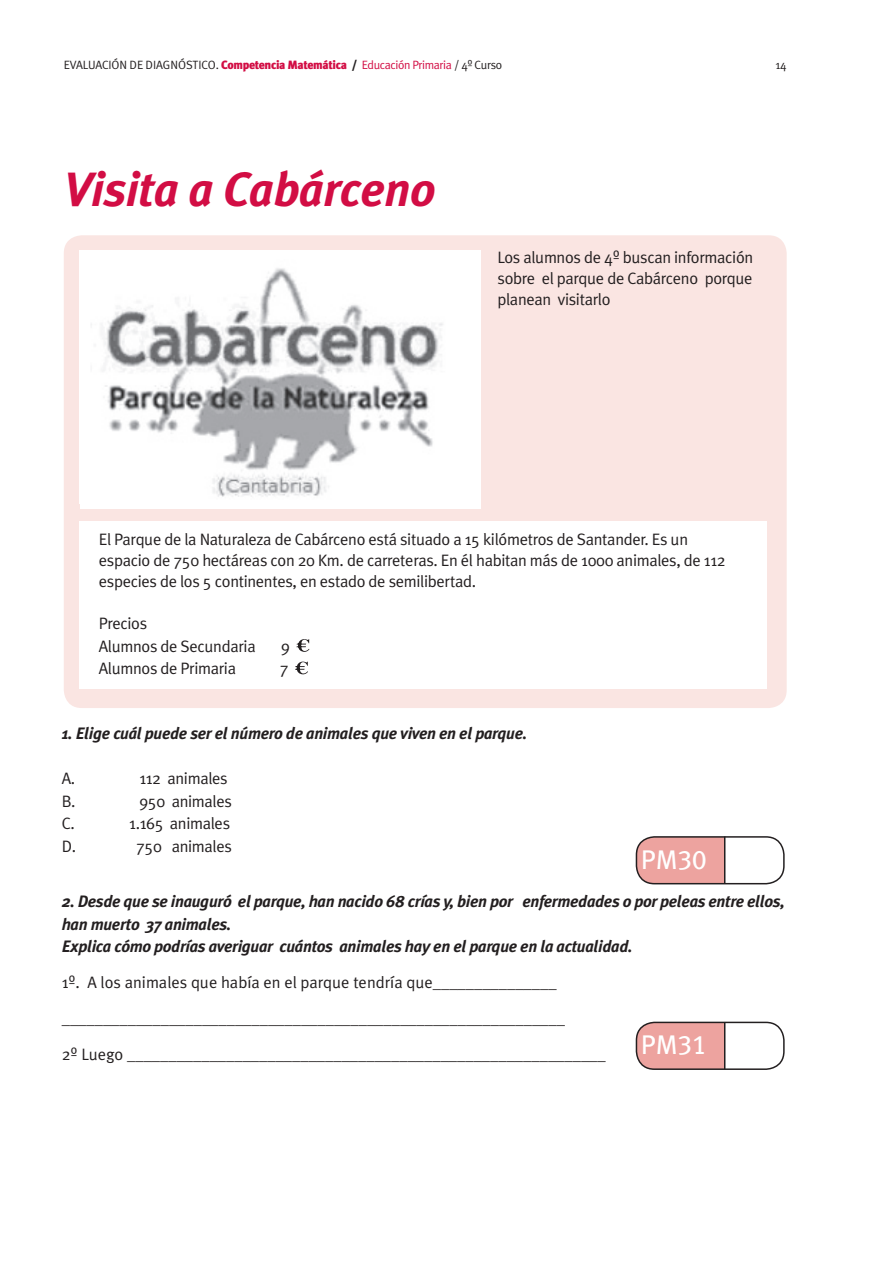
<style>
.page{position:relative;width:893px;height:1263px;background:#fff}
.page>*{position:absolute;margin:0;border:0;box-sizing:border-box;transform-origin:0 0}
.t1{font:italic 700 48px "Meta Plus";letter-spacing:-.01em;color:#d20d44}
.t2{font:27px "Meta Plus Book Caps";color:#fff}
.t3{font:16.5px/21px "Meta Plus";letter-spacing:-.02em;color:#231f20}
.t4{font:italic 700 16.5px/22.5px "Meta Plus";letter-spacing:-.02em;color:#231f20}
.t5{font:16.5px/36px "Meta Plus";color:#231f20}
.t6{font:12px "Meta Plus";letter-spacing:-.03em;color:#231f20}
.s1{font-weight:900;color:#d20d44}
.s2{font-weight:900}
.s3{color:#d20d44}
</style>
<div class="page">
<div style="left:64px;top:235px;width:723px;height:473px;background:#fae5e2;border-radius:18px"></div>
<div style="left:80px;top:521px;width:687px;height:168px;background:#fff"></div>
<img style="left:80px;top:251px;width:400px;height:253px">
<svg style="left:296px;top:639px;width:13px;height:13px"></svg>
<svg style="left:295px;top:662px;width:13px;height:12px"></svg>
<div style="left:636px;top:837px;width:88px;height:47px;background:#eda39f"></div>
<div style="left:636px;top:836px;width:149px;height:48px;border:2px solid #231f20;border-radius:18px"></div>
<hr style="left:724px;top:836px;width:1px;height:48px;background:#231f20">
<div style="left:636px;top:1022px;width:88px;height:47px;background:#eda39f"></div>
<div style="left:636px;top:1022px;width:149px;height:48px;border:2px solid #231f20;border-radius:18px"></div>
<hr style="left:724px;top:1022px;width:1px;height:47px;background:#231f20">
<p class="t6" style="left:64px;top:58px;width:440px">EVALUACIÓN DE DIAGNÓSTICO. <span class="s1">Competencia Matemática</span> <span class="s2">/</span> <span class="s3">Educación Primaria</span> / 4º Curso</p>
<p class="t6" style="left:775px;top:58px;width:13px">14</p>
<h1 class="t1" style="left:64px;top:161px;width:373px">Visita a Cabárceno</h1>
<p class="t3" style="left:497px;top:246px;width:257px;text-align:justify">Los alumnos de 4º buscan información sobre el parque de Cabárceno porque planean visitarlo</p>
<p class="t3" style="left:99px;top:529px;width:628px">El Parque de la Naturaleza de Cabárceno está situado a 15 kilómetros de Santander. Es un espacio de 750 hectáreas con 20 Km. de carreteras. En él habitan más de 1000 animales, de 112 especies de los 5 continentes, en estado de semilibertad.</p>
<p class="t3" style="left:99px;top:612px;width:158px;line-height:22.5px">Precios<br>Alumnos de Secundaria</p>
<p class="t3" style="left:281px;top:635px;width:10px">9</p>
<p class="t3" style="left:99px;top:658px;width:139px">Alumnos de Primaria</p>
<p class="t3" style="left:280px;top:658px;width:10px">7</p>
<p class="t4" style="left:62px;top:722px;width:467px">1. Elige cuál puede ser el número de animales que viven en el parque.</p>
<p class="t3" style="left:62px;top:768px;width:15px">A.</p>
<p class="t3" style="left:139px;top:768px;width:90px">112 animales</p>
<p class="t3" style="left:62px;top:790px;width:15px">B.</p>
<p class="t3" style="left:139px;top:790px;width:94px">950 animales</p>
<p class="t3" style="left:62px;top:813px;width:15px">C.</p>
<p class="t3" style="left:129px;top:813px;width:102px">1.165 animales</p>
<p class="t3" style="left:62px;top:835px;width:16px">D.</p>
<p class="t3" style="left:136px;top:835px;width:97px">750 animales</p>
<p class="t4" style="left:62px;top:890px;width:724px">2. Desde que se inauguró el parque, han nacido 68 crías y, bien por enfermedades o por peleas entre ellos, han muerto 37 animales.<br>Explica cómo podrías averiguar cuántos animales hay en el parque en la actualidad.</p>
<p class="t5" style="left:62px;top:964px;width:545px">1º. A los animales que había en el parque tendría que_______________ _____________________________________________________________<br>2º Luego __________________________________________________________</p>
<h2 class="t2" style="left:641px;top:844px;width:67px">PM30</h2>
<h2 class="t2" style="left:641px;top:1029px;width:67px">PM31</h2>
</div>
